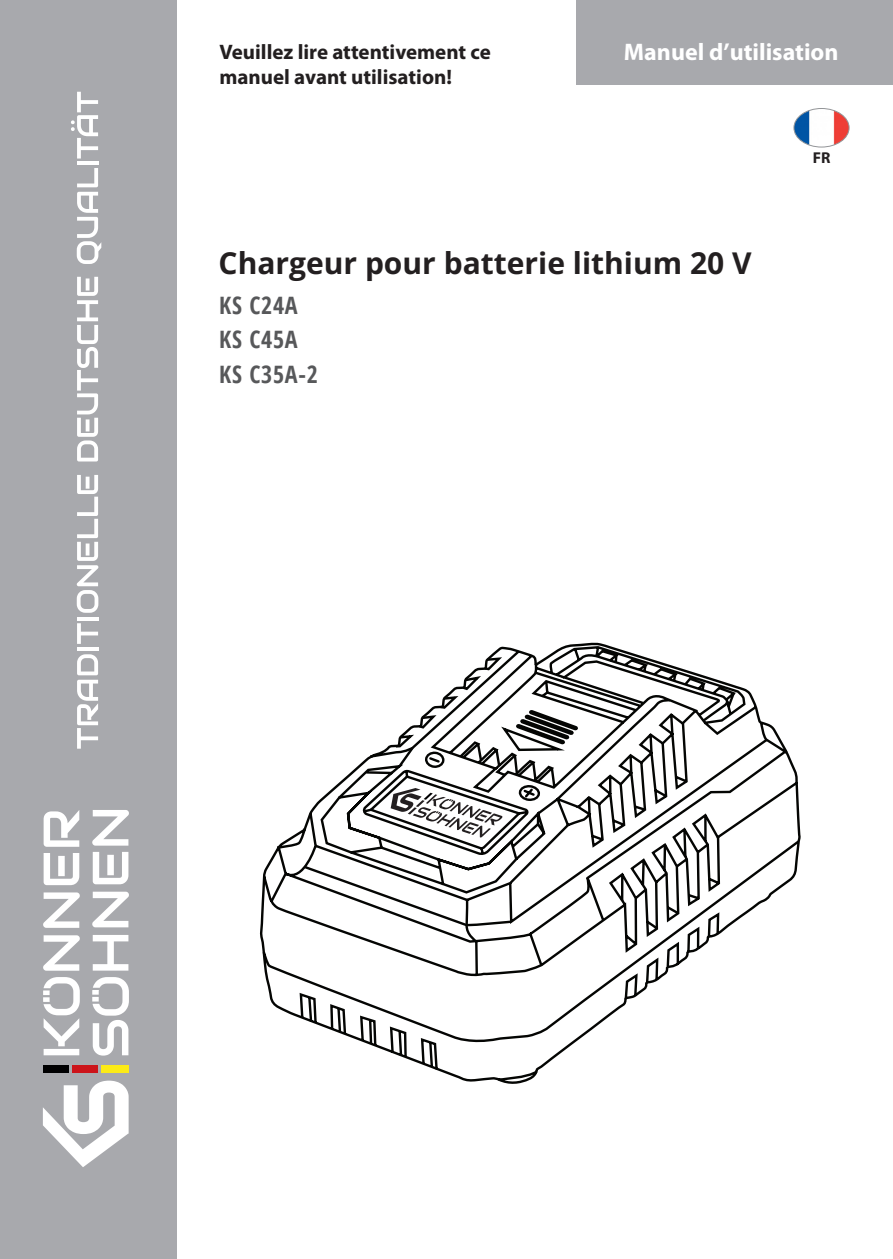
<style>
.page{position:relative;width:893px;height:1259px;background:#fff}
.page>*{position:absolute;margin:0;border:0;box-sizing:border-box;transform-origin:0 0}
.t1{font:700 30px "Open Sans";color:#231f20}
.t2{font:700 condensed 24px/34.8px "Open Sans";letter-spacing:.03em;color:#57585a}
.t3{font:700 24px "Myriad Pro";color:#fff}
.t4{font:700 21px/25.2px "Myriad Pro";color:#231f20}
.t5{font:700 15.9px "Myriad Pro";color:#231f20}
</style>
<div class="page">
<div style="left:0;top:0;width:177px;height:1259px;background:#a8a9ad"></div>
<div style="left:577px;top:0;width:316px;height:85px;background:#a8a9ad"></div>
<svg style="left:77px;top:654px;width:21px;height:94px"></svg>
<hr style="left:77px;top:647px;width:21px;height:3px;background:#fff">
<svg style="left:77px;top:623px;width:21px;height:21px"></svg>
<svg style="left:77px;top:617px;width:21px;height:3px"></svg>
<svg style="left:77px;top:536px;width:21px;height:77px"></svg>
<svg style="left:77px;top:475px;width:21px;height:19px"></svg>
<svg style="left:77px;top:277px;width:21px;height:184px"></svg>
<svg style="left:77px;top:185px;width:24px;height:79px"></svg>
<hr style="left:77px;top:161px;width:21px;height:4px;background:#fff">
<svg style="left:71px;top:92px;width:27px;height:66px"></svg>
<svg style="left:43px;top:1080px;width:86px;height:87px"></svg>
<svg style="left:43px;top:935px;width:37px;height:35px"></svg>
<svg style="left:43px;top:892px;width:37px;height:36px"></svg>
<svg style="left:44px;top:853px;width:35px;height:32px"></svg>
<svg style="left:44px;top:810px;width:35px;height:37px"></svg>
<svg style="left:93px;top:935px;width:35px;height:35px"></svg>
<svg style="left:92px;top:891px;width:37px;height:36px"></svg>
<svg style="left:93px;top:852px;width:35px;height:32px"></svg>
<svg style="left:92px;top:810px;width:37px;height:35px"></svg>
<svg style="left:43px;top:977px;width:37px;height:78px"></svg>
<svg style="left:92px;top:977px;width:37px;height:78px"></svg>
<div style="left:43px;top:1065px;width:26px;height:8px;background:#000001"></div>
<div style="left:72px;top:1065px;width:26px;height:8px;background:#cc141a"></div>
<div style="left:101px;top:1065px;width:27px;height:8px;background:#fceb17"></div>
<img style="left:795px;top:108px;width:54px;height:39px">
<div style="left:793px;top:108px;width:56px;height:39px;border:1px solid #939598;border-radius:50%"></div>
<svg style="left:259px;top:642px;width:542px;height:442px"></svg>
<div style="left:518px;top:784px;width:22px;height:17px;border:2px solid #040503;border-radius:50%"></div>
<svg style="left:522px;top:786px;width:15px;height:13px"></svg>
<svg style="left:301px;top:656px;width:213px;height:271px"></svg>
<p class="t4" style="left:219px;top:38px;width:273px">Veuillez lire attentivement ce manuel avant utilisation!</p>
<p class="t3" style="left:624px;top:36px;width:216px">Manuel d’utilisation</p>
<h1 class="t1" style="left:219px;top:242px;width:535px">Chargeur pour batterie lithium 20 V</h1>
<p class="t2" style="left:219px;top:287px;width:100px">KS C24A<br>KS C45A<br>KS C35A-2</p>
<p class="t5" style="left:813px;top:147px;width:19px">FR</p>
</div>
